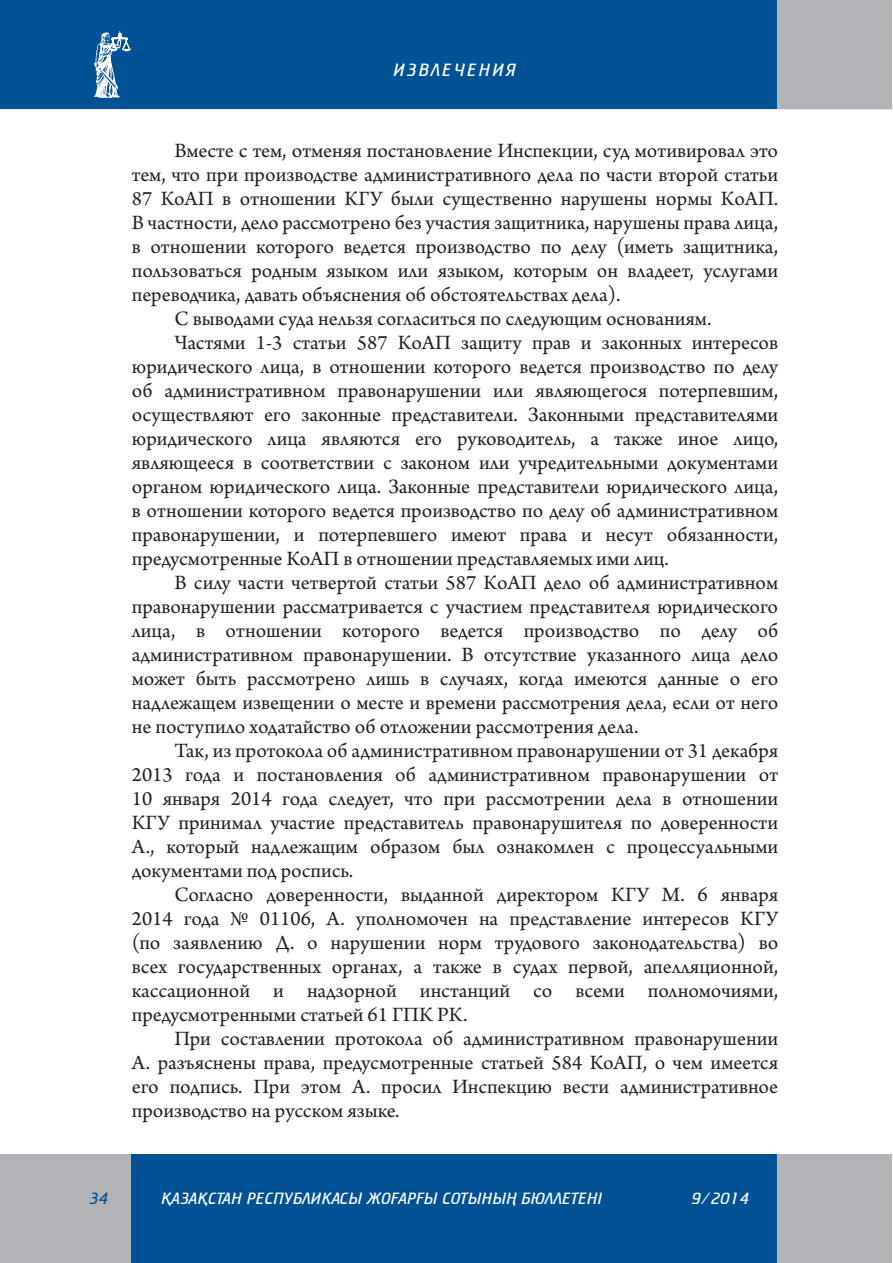
<style>
.page{position:relative;width:893px;height:1263px;background:#fff}
.page>*{position:absolute;margin:0;border:0;box-sizing:border-box;transform-origin:0 0}
.t1{font:21.45px "Arno Pro";color:#231f20}
.t2{font:300 18px "FK Cricket";letter-spacing:.11em;color:#fff}
.t3{font:300 16.5px "FK Cricket";color:#fff}
.t4{font:300 16.5px "FK Cricket";color:#005294}
</style>
<div class="page">
<div style="left:777px;top:1155px;width:114px;height:108px;background:#b2b3b7"></div>
<div style="left:130px;top:1155px;width:647px;height:108px;background:#005294"></div>
<div style="left:0;top:1155px;width:130px;height:108px;background:#b2b3b7"></div>
<div style="left:777px;top:0;width:114px;height:109px;background:#b2b3b7"></div>
<div style="left:0;top:0;width:777px;height:109px;background:#005294"></div>
<svg style="left:93px;top:31px;width:39px;height:67px"></svg>
<p class="t2" style="left:394px;top:61px;width:124px">ИЗВЛЕЧЕНИЯ</p>
<p class="t1" style="left:174px;top:138px;width:605px">Вместе с тем, отменяя постановление Инспекции, суд мотивировал это</p>
<p class="t1" style="left:132px;top:162px;width:648px">тем, что при производстве административного дела по части второй статьи</p>
<p class="t1" style="left:132px;top:186px;width:648px">87 КоАП в отношении КГУ были существенно нарушены нормы КоАП.</p>
<p class="t1" style="left:132px;top:210px;width:648px">В частности, дело рассмотрено без участия защитника, нарушены права лица,</p>
<p class="t1" style="left:132px;top:234px;width:648px">в отношении которого ведется производство по делу (иметь защитника,</p>
<p class="t1" style="left:132px;top:258px;width:648px">пользоваться родным языком или языком, которым он владеет, услугами</p>
<p class="t1" style="left:132px;top:282px;width:490px">переводчика, давать объяснения об обстоятельствах дела).</p>
<p class="t1" style="left:174px;top:306px;width:539px">С выводами суда нельзя согласиться по следующим основаниям.</p>
<p class="t1" style="left:174px;top:330px;width:605px">Частями 1-3 статьи 587 КоАП защиту прав и законных интересов</p>
<p class="t1" style="left:132px;top:354px;width:648px">юридического лица, в отношении которого ведется производство по делу</p>
<p class="t1" style="left:132px;top:378px;width:648px">об административном правонарушении или являющегося потерпевшим,</p>
<p class="t1" style="left:132px;top:402px;width:648px">осуществляют его законные представители. Законными представителями</p>
<p class="t1" style="left:132px;top:426px;width:648px">юридического лица являются его руководитель, а также иное лицо,</p>
<p class="t1" style="left:132px;top:450px;width:648px">являющееся в соответствии с законом или учредительными документами</p>
<p class="t1" style="left:132px;top:474px;width:648px">органом юридического лица. Законные представители юридического лица,</p>
<p class="t1" style="left:132px;top:498px;width:648px">в отношении которого ведется производство по делу об административном</p>
<p class="t1" style="left:132px;top:522px;width:648px">правонарушении, и потерпевшего имеют права и несут обязанности,</p>
<p class="t1" style="left:132px;top:546px;width:538px">предусмотренные КоАП в отношении представляемых ими лиц.</p>
<p class="t1" style="left:174px;top:570px;width:605px">В силу части четвертой статьи 587 КоАП дело об административном</p>
<p class="t1" style="left:132px;top:594px;width:648px">правонарушении рассматривается с участием представителя юридического</p>
<p class="t1" style="left:132px;top:618px;width:648px">лица, в отношении которого ведется производство по делу об</p>
<p class="t1" style="left:132px;top:642px;width:648px">административном правонарушении. В отсутствие указанного лица дело</p>
<p class="t1" style="left:132px;top:666px;width:648px">может быть рассмотрено лишь в случаях, когда имеются данные о его</p>
<p class="t1" style="left:132px;top:690px;width:648px">надлежащем извещении о месте и времени рассмотрения дела, если от него</p>
<p class="t1" style="left:132px;top:714px;width:508px">не поступило ходатайство об отложении рассмотрения дела.</p>
<p class="t1" style="left:174px;top:738px;width:605px">Так, из протокола об административном правонарушении от 31 декабря</p>
<p class="t1" style="left:132px;top:762px;width:648px">2013 года и постановления об административном правонарушении от</p>
<p class="t1" style="left:132px;top:786px;width:648px">10 января 2014 года следует, что при рассмотрении дела в отношении</p>
<p class="t1" style="left:132px;top:810px;width:648px">КГУ принимал участие представитель правонарушителя по доверенности</p>
<p class="t1" style="left:132px;top:834px;width:648px">А., который надлежащим образом был ознакомлен с процессуальными</p>
<p class="t1" style="left:132px;top:858px;width:223px">документами под роспись.</p>
<p class="t1" style="left:174px;top:882px;width:605px">Согласно доверенности, выданной директором КГУ М. 6 января</p>
<p class="t1" style="left:132px;top:906px;width:648px">2014 года № 01106, А. уполномочен на представление интересов КГУ</p>
<p class="t1" style="left:132px;top:930px;width:648px">(по заявлению Д. о нарушении норм трудового законодательства) во</p>
<p class="t1" style="left:132px;top:954px;width:648px">всех государственных органах, а также в судах первой, апелляционной,</p>
<p class="t1" style="left:132px;top:978px;width:648px">кассационной и надзорной инстанций со всеми полномочиями,</p>
<p class="t1" style="left:132px;top:1002px;width:337px">предусмотренными статьей 61 ГПК РК.</p>
<p class="t1" style="left:174px;top:1026px;width:605px">При составлении протокола об административном правонарушении</p>
<p class="t1" style="left:132px;top:1050px;width:648px">А. разъяснены права, предусмотренные статьей 584 КоАП, о чем имеется</p>
<p class="t1" style="left:132px;top:1074px;width:648px">его подпись. При этом А. просил Инспекцию вести административное</p>
<p class="t1" style="left:132px;top:1098px;width:269px">производство на русском языке.</p>
<p class="t4" style="left:89px;top:1190px;width:21px">34</p>
<p class="t3" style="left:162px;top:1190px;width:443px">¬АЗА¬СТАН РЕСПУБЛИКАСЫ ЖОªАРªЫ СОТЫНЫ£ БЮЛЛЕТЕНI</p>
<p class="t3" style="left:692px;top:1191px;width:59px">9/2014</p>
</div>
